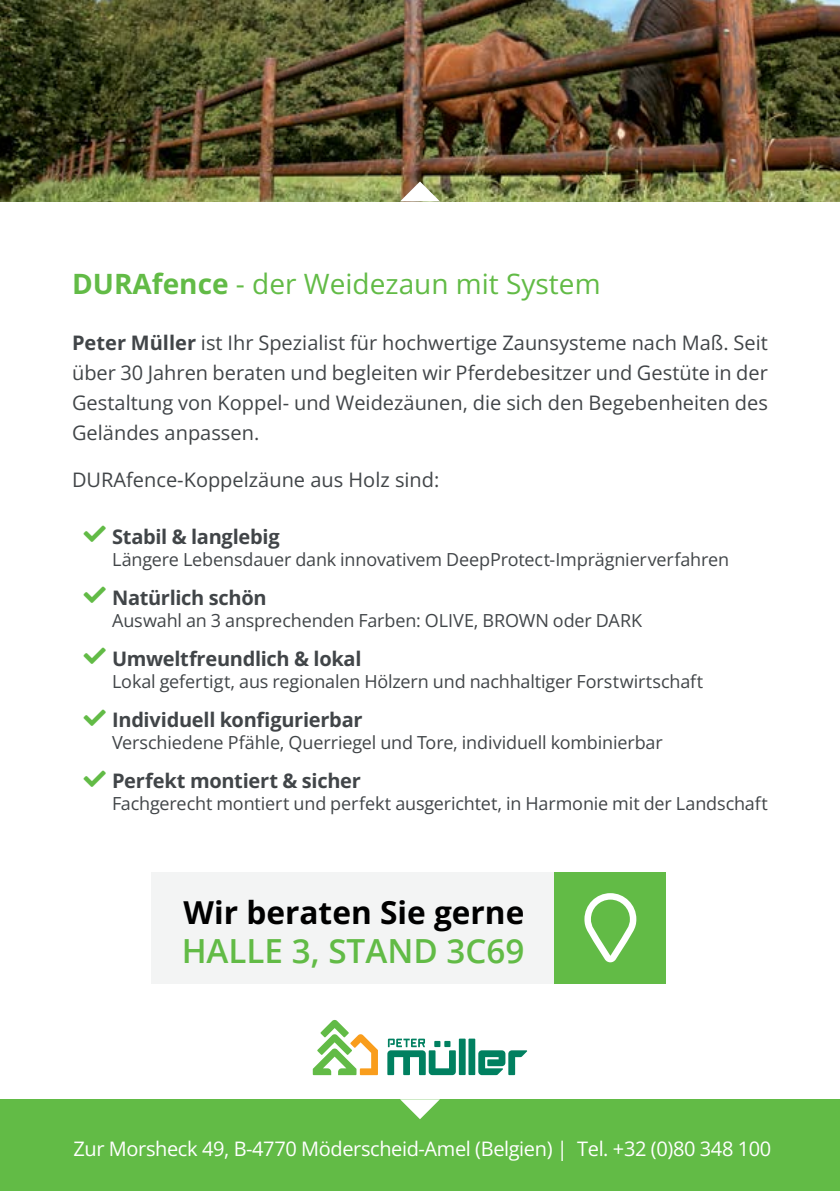
<style>
.page{position:relative;width:840px;height:1191px;background:#fff}
.page>*{position:absolute;margin:0;border:0;box-sizing:border-box;transform-origin:0 0}
.t1{font:600 33.2px "Open Sans";color:#62bb46}
.t2{font:700 31.6px "Open Sans";color:#000}
.t3{font:28px "Open Sans";color:#62bb46}
.t4{font:20px/30px "Open Sans";color:#414548;text-align:justify}
.t5{font:700 20px "Open Sans";letter-spacing:-.015em;color:#414548}
.t6{font:20px "Open Sans";letter-spacing:-.02em;color:#fff}
.t7{font:18px "Open Sans";letter-spacing:-.01em;color:#414548}
.s1{font-weight:700}
</style>
<div class="page">
<img style="left:0;top:0;width:839px;height:201px">
<div style="left:0;top:1099px;width:839px;height:92px;background:#62bb46"></div>
<div style="left:468px;top:1038px;width:7px;height:37px;background:#008060"></div>
<div style="left:458px;top:1038px;width:7px;height:37px;background:#008060"></div>
<svg style="left:478px;top:1050px;width:49px;height:25px"></svg>
<svg style="left:387px;top:1038px;width:68px;height:37px"></svg>
<svg style="left:312px;top:1020px;width:66px;height:55px"></svg>
<svg style="left:400px;top:1099px;width:39px;height:20px"></svg>
<div style="left:151px;top:872px;width:403px;height:111px;background:#f3f4f4"></div>
<div style="left:554px;top:872px;width:111px;height:111px;background:#62bb46"></div>
<svg style="left:400px;top:181px;width:39px;height:20px"></svg>
<h3 class="t3" style="left:72px;top:264px;width:529px"><span class="s1">DURAfence</span> - der Weidezaun mit System</h3>
<p class="t4" style="left:72px;top:327px;width:697px"><span class="s1">Peter Müller</span> ist Ihr Spezialist für hochwertige Zaunsysteme nach Maß. Seit über 30 Jahren beraten und begleiten wir Pferdebesitzer und Gestüte in der Gestaltung von Koppel- und Weidezäunen, die sich den Begebenheiten des Geländes anpassen.</p>
<p class="t4" style="left:72px;top:464px;width:368px">DURAfence-Koppelzäune aus Holz sind:</p>
<p class="t5" style="left:112px;top:523px;width:169px">Stabil &amp; langlebig</p>
<p class="t7" style="left:112px;top:547px;width:618px">Längere Lebensdauer dank innovativem DeepProtect-Imprägnierverfahren</p>
<p class="t5" style="left:112px;top:584px;width:156px">Natürlich schön</p>
<p class="t7" style="left:112px;top:608px;width:531px">Auswahl an 3 ansprechenden Farben: OLIVE, BROWN oder DARK</p>
<p class="t5" style="left:112px;top:645px;width:251px">Umweltfreundlich &amp; lokal</p>
<p class="t7" style="left:112px;top:669px;width:592px">Lokal gefertigt, aus regionalen Hölzern und nachhaltiger Forstwirtschaft</p>
<p class="t5" style="left:112px;top:706px;width:252px">Individuell konfigurierbar</p>
<p class="t7" style="left:112px;top:730px;width:552px">Verschiedene Pfähle, Querriegel und Tore, individuell kombinierbar</p>
<p class="t5" style="left:112px;top:767px;width:250px">Perfekt montiert &amp; sicher</p>
<p class="t7" style="left:112px;top:791px;width:657px">Fachgerecht montiert und perfekt ausgerichtet, in Harmonie mit der Landschaft</p>
<h2 class="t2" style="left:183px;top:890px;width:342px">Wir beraten Sie gerne</h2>
<h1 class="t1" style="left:182px;top:928px;width:344px">HALLE 3, STAND 3C69</h1>
<p class="t6" style="left:73px;top:1134px;width:699px">Zur Morsheck 49, B-4770 Möderscheid-Amel (Belgien) | Tel. +32 (0)80 348 100</p>
</div>
